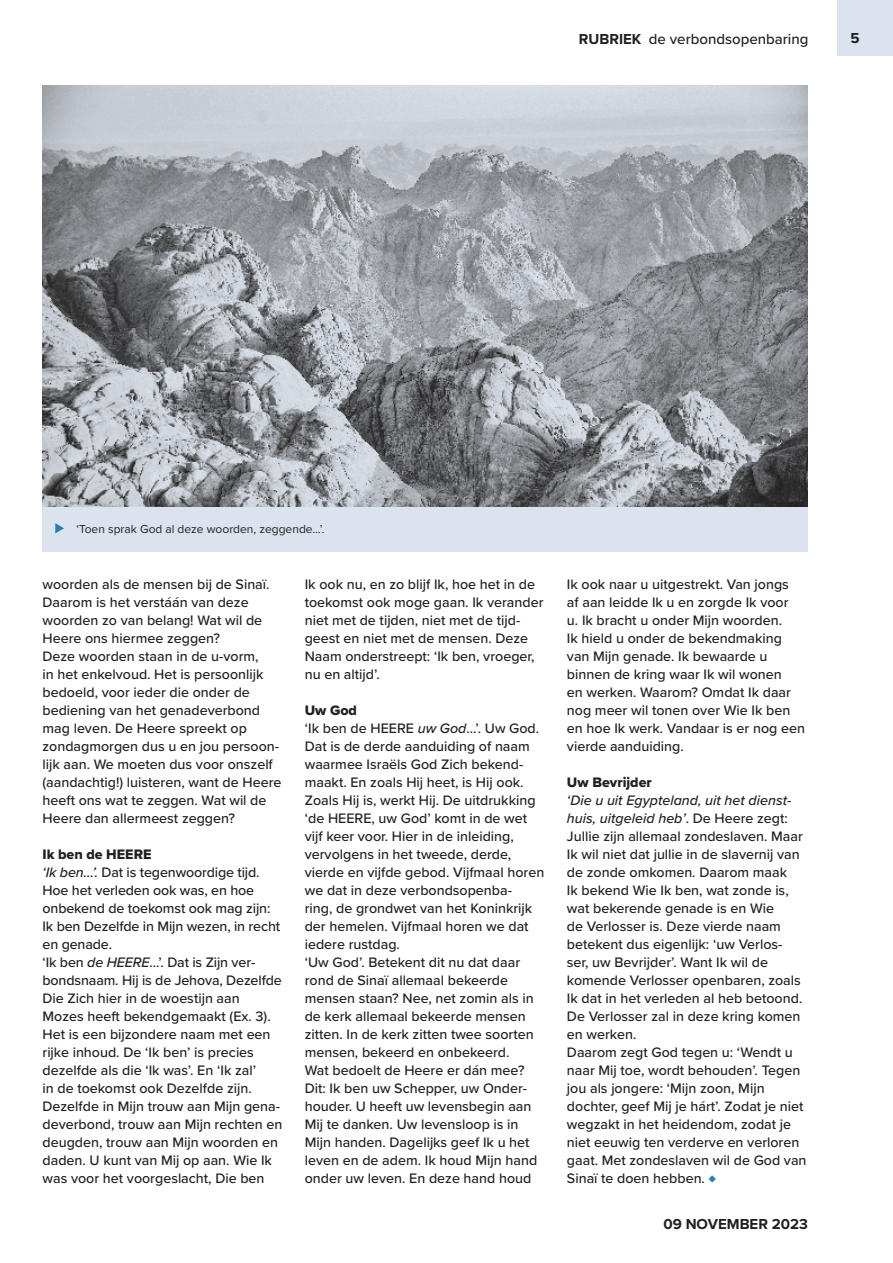
<style>
.page{position:relative;width:893px;height:1263px;background:#fff}
.page>*{position:absolute;margin:0;border:0;box-sizing:border-box;transform-origin:0 0}
.t1{font:500 15px "Proxima Nova";color:#231f20}
.t2{font:700 15px "Proxima Nova";color:#231f20}
.t3{font:500 14.25px/18px "Proxima Nova";color:#231f20}
.t4{font:14.25px "Proxima Nova Extrabld";color:#231f20}
.t5{font:12px "Proxima Nova";color:#231f20}
.s1{font-weight:700}
.s2{font-style:italic}
.s3{color:#2a7da8}
</style>
<div class="page">
<div style="left:43px;top:506px;width:765px;height:45px;background:#dae3ee"></div>
<svg style="left:55px;top:523px;width:9px;height:10px"></svg>
<img style="left:42px;top:85px;width:766px;height:421px">
<div style="left:838px;top:0;width:55px;height:55px;background:#dae3ee"></div>
<p class="t1" style="left:579px;top:28px;width:231px"><span class="s1">RUBRIEK</span> de verbondsopenbaring</p>
<p class="t2" style="left:850px;top:26px;width:11px">5</p>
<p class="t5" style="left:77px;top:520px;width:250px">‘Toen sprak God al deze woorden, zeggende…’.</p>
<p class="t3" style="left:43px;top:575px;width:240px">woorden als de mensen bij de Sinaï.<br>Daarom is het verstáán van deze woorden zo van belang! Wat wil de<br>Heere ons hiermee zeggen?<br>Deze woorden staan in de u-vorm,<br>in het enkelvoud. Het is persoonlijk bedoeld, voor ieder die onder de bediening van het genadeverbond mag leven. De Heere spreekt op zondagmorgen dus u en jou persoon&shy;lijk aan. We moeten dus voor onszelf (aandachtig!) luisteren, want de Heere heeft ons wat te zeggen. Wat wil de<br>Heere dan allermeest zeggen?</p>
<p class="t4" style="left:43px;top:844px;width:110px">Ik ben de HEERE</p>
<p class="t3" style="left:43px;top:863px;width:241px"><span class="s2">‘Ik ben…’.</span> Dat is tegenwoordige tijd.<br>Hoe het verleden ook was, en hoe onbekend de toekomst ook mag zijn:<br>Ik ben Dezelfde in Mijn wezen, in recht en genade.<br>‘Ik ben <span class="s2">de HEERE</span>…’. Dat is Zijn ver&shy;bondsnaam. Hij is de Jehova, Dezelfde Die Zich hier in de woestijn aan Mozes heeft bekendgemaakt (Ex. 3).<br>Het is een bijzondere naam met een rijke inhoud. De ‘Ik ben’ is precies dezelfde als die ‘Ik was’. En ‘Ik zal’<br>in de toekomst ook Dezelfde zijn.<br>Dezelfde in Mijn trouw aan Mijn gena&shy;deverbond, trouw aan Mijn rechten en deugden, trouw aan Mijn woorden en daden. U kunt van Mij op aan. Wie Ik was voor het voorgeslacht, Die ben</p>
<p class="t3" style="left:305px;top:575px;width:240px">Ik ook nu, en zo blijf Ik, hoe het in de toekomst ook moge gaan. Ik verander niet met de tijden, niet met de tijd&shy;geest en niet met de mensen. Deze<br>Naam onderstreept: ‘Ik ben, vroeger, nu en altijd’.</p>
<p class="t4" style="left:305px;top:700px;width:54px">Uw God</p>
<p class="t3" style="left:305px;top:719px;width:241px">‘Ik ben de HEERE <span class="s2">uw God</span>…’. Uw God.<br>Dat is de derde aanduiding of naam waarmee Israëls God Zich bekend&shy;maakt. En zoals Hij heet, is Hij ook.<br>Zoals Hij is, werkt Hij. De uitdrukking ‘de HEERE, uw God’ komt in de wet vijf keer voor. Hier in de inleiding, vervolgens in het tweede, derde, vierde en vijfde gebod. Vijfmaal horen we dat in deze verbondsopenba-<br>ring, de grondwet van het Koninkrijk der hemelen. Vijfmaal horen we dat iedere rustdag.<br>‘Uw God’. Betekent dit nu dat daar rond de Sinaï allemaal bekeerde mensen staan? Nee, net zomin als in de kerk allemaal bekeerde mensen zitten. In de kerk zitten twee soorten mensen, bekeerd en onbekeerd.<br>Wat bedoelt de Heere er dán mee?<br>Dit: Ik ben uw Schepper, uw Onder&shy;houder. U heeft uw levensbegin aan Mij te danken. Uw levensloop is in Mijn handen. Dagelijks geef Ik u het leven en de adem. Ik houd Mijn hand onder uw leven. En deze hand houd</p>
<p class="t3" style="left:567px;top:575px;width:240px">Ik ook naar u uitgestrekt. Van jongs<br>af aan leidde Ik u en zorgde Ik voor<br>u. Ik bracht u onder Mijn woorden.<br>Ik hield u onder de bekendmaking van Mijn genade. Ik bewaarde u binnen de kring waar Ik wil wonen<br>en werken. Waarom? Omdat Ik daar nog meer wil tonen over Wie Ik ben en hoe Ik werk. Vandaar is er nog een vierde aanduiding.</p>
<p class="t4" style="left:567px;top:771px;width:86px">Uw Bevrijder</p>
<p class="t3" style="left:567px;top:791px;width:241px"><span class="s2">‘Die u uit Egypteland, uit het dienst&shy;huis, uitgeleid heb’</span>. De Heere zegt:<br>Jullie zijn allemaal zondeslaven. Maar Ik wil niet dat jullie in de slavernij van de zonde omkomen. Daarom maak<br>Ik bekend Wie Ik ben, wat zonde is, wat bekerende genade is en Wie<br>de Verlosser is. Deze vierde naam betekent dus eigenlijk: ‘uw Verlos&shy;ser, uw Bevrijder’. Want Ik wil de komende Verlosser openbaren, zoals Ik dat in het verleden al heb betoond.<br>De Verlosser zal in deze kring komen en werken.<br>Daarom zegt God tegen u: ‘Wendt u naar Mij toe, wordt behouden’. Tegen jou als jongere: ‘Mijn zoon, Mijn dochter, geef Mij je hárt’. Zodat je niet wegzakt in het heidendom, zodat je niet eeuwig ten verderve en verloren gaat. Met zondeslaven wil de God van Sinaï te doen hebben. <span class="s3">♦</span></p>
<p class="t2" style="left:663px;top:1213px;width:34px">09 NOVEMBER</p>
<p class="t2" style="left:772px;top:1213px;width:38px">2023</p>
</div>
